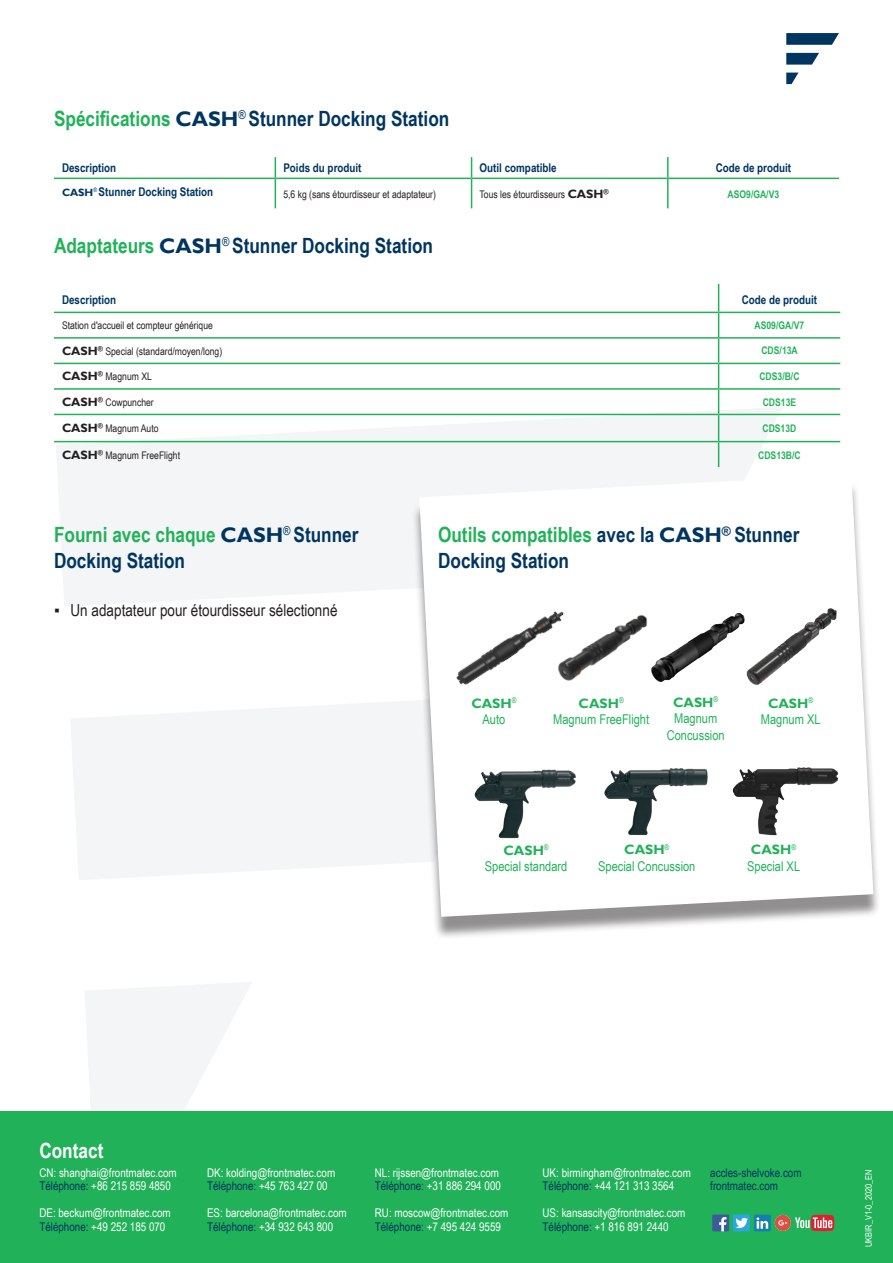
<style>
.page{position:relative;width:893px;height:1263px;background:#fff}
.page>*{position:absolute;margin:0;border:0;box-sizing:border-box;transform-origin:0 0}
.t1{font:700 21px/25.2px "Arial Narrow";color:#003560}
.t2{font:700 21px "Arial Narrow";color:#fff}
.t3{font:16.5px "Arial Narrow";color:#231f20}
.t4{font:13.5px/16.5px "Arial Narrow";color:#21b259;text-align:center}
.t5{font:700 13.5px "Gill Sans";color:#21b259}
.t6{font:12px/13.5px "Arial Narrow";color:#fff}
.t7{font:700 12px "Arial Narrow";color:#003560}
.t8{font:12px/13.5px "Arial Narrow";color:#003560}
.t9{font:10.5px "Arial Narrow";color:#231f20}
.t10{font:700 10.5px "Arial Narrow";color:#21b259}
.t11{font:9px "Arial Narrow";color:#fff}
.s1{color:#21b259}
.s2{font-family:"Gill Sans"}
.s3{font-family:"Gill Sans";font-size:10.5px}
.s4{font-family:"Gill Sans";font-weight:700;font-size:12px}
.s5{color:#003560}
</style>
<div class="page">
<svg style="left:56px;top:407px;width:727px;height:199px;fill:#f3f5f7"></svg>
<svg style="left:70px;top:701px;width:342px;height:179px;fill:#f3f5f7"></svg>
<svg style="left:85px;top:982px;width:167px;height:129px"></svg>
<div style="left:0;top:1111px;width:893px;height:152px;background:#21b259"></div>
<svg style="left:786px;top:33px;width:53px;height:12px"></svg>
<svg style="left:786px;top:53px;width:33px;height:12px"></svg>
<svg style="left:786px;top:73px;width:12px;height:11px"></svg>
<hr style="left:667px;top:157px;width:2px;height:21px;background:#21b259">
<hr style="left:54px;top:178px;width:221px;height:1px;background:#21b259">
<hr style="left:275px;top:178px;width:197px;height:1px;background:#21b259">
<svg style="left:275px;top:157px;width:1px;height:51px"></svg>
<hr style="left:472px;top:178px;width:196px;height:1px;background:#21b259">
<svg style="left:471px;top:157px;width:1px;height:51px"></svg>
<hr style="left:668px;top:178px;width:171px;height:1px;background:#21b259">
<hr style="left:667px;top:179px;width:2px;height:29px;background:#21b259">
<hr style="left:54px;top:312px;width:665px;height:1px;background:#21b259">
<hr style="left:719px;top:312px;width:121px;height:1px;background:#21b259">
<hr style="left:54px;top:337px;width:665px;height:2px;background:#21b259">
<hr style="left:719px;top:337px;width:121px;height:2px;background:#21b259">
<hr style="left:54px;top:363px;width:665px;height:1px;background:#21b259">
<hr style="left:719px;top:363px;width:121px;height:1px;background:#21b259">
<hr style="left:54px;top:388px;width:665px;height:2px;background:#21b259">
<hr style="left:719px;top:388px;width:121px;height:2px;background:#21b259">
<hr style="left:54px;top:414px;width:665px;height:1px;background:#21b259">
<hr style="left:719px;top:414px;width:121px;height:1px;background:#21b259">
<hr style="left:54px;top:441px;width:665px;height:1px;background:#21b259">
<hr style="left:719px;top:441px;width:121px;height:1px;background:#21b259">
<svg style="left:718px;top:284px;width:1px;height:183px"></svg>
<div style="left:754px;top:1214px;width:17px;height:17px;background:#1480b1"></div>
<svg style="left:756px;top:1217px;width:12px;height:12px"></svg>
<div style="left:712px;top:1214px;width:17px;height:17px;background:#3c5b99"></div>
<svg style="left:719px;top:1217px;width:7px;height:14px"></svg>
<div style="left:733px;top:1214px;width:17px;height:17px;background:#29a8e0"></div>
<svg style="left:735px;top:1218px;width:13px;height:10px"></svg>
<svg style="left:775px;top:1215px;width:59px;height:16px"></svg>
<div style="left:412px;top:482px;width:469px;height:458px;background:#231f20;opacity:.5"></div>
<svg style="left:419px;top:475px;width:454px;height:442px"></svg>
<img style="left:470px;top:758px;width:112px;height:86px">
<img style="left:722px;top:757px;width:124px;height:84px">
<img style="left:592px;top:758px;width:126px;height:89px">
<img style="left:645px;top:610px;width:86px;height:72px">
<img style="left:731px;top:597px;width:127px;height:97px">
<img style="left:438px;top:591px;width:138px;height:103px">
<img style="left:553px;top:612px;width:102px;height:75px">
<h1 class="t1" style="left:54px;top:105px;width:397px"><span class="s1">Spécifications</span> <span class="s2">CASH</span><sup>®</sup> Stunner Docking Station</h1>
<p class="t7" style="left:62px;top:158px;width:56px">Description</p>
<p class="t7" style="left:283px;top:158px;width:80px">Poids du produit</p>
<p class="t7" style="left:480px;top:158px;width:79px">Outil compatible</p>
<p class="t7" style="left:716px;top:158px;width:77px">Code de produit</p>
<p class="t7" style="left:62px;top:182px;width:153px"><span class="s3">CASH</span><sup>®</sup> Stunner Docking Station</p>
<p class="t9" style="left:283px;top:186px;width:154px">5,6 kg (sans étourdisseur et adaptateur)</p>
<p class="t9" style="left:480px;top:186px;width:131px">Tous les étourdisseurs <span class="s4">CASH</span><sup>®</sup></p>
<p class="t10" style="left:728px;top:186px;width:53px">ASO9/GA/V3</p>
<h1 class="t1" style="left:54px;top:232px;width:381px"><span class="s1">Adaptateurs</span> <span class="s2">CASH</span><sup>®</sup> Stunner Docking Station</h1>
<p class="t7" style="left:62px;top:291px;width:56px">Description</p>
<p class="t7" style="left:742px;top:291px;width:77px">Code de produit</p>
<p class="t9" style="left:62px;top:318px;width:152px">Station d'accueil et compteur générique</p>
<p class="t10" style="left:755px;top:317px;width:51px">AS09/GA/V7</p>
<p class="t9" style="left:62px;top:343px;width:162px"><span class="s4">CASH</span><sup>®</sup> Special (standard/moyen/long)</p>
<p class="t10" style="left:761px;top:343px;width:38px">CDS/13A</p>
<p class="t9" style="left:62px;top:369px;width:91px"><span class="s4">CASH</span><sup>®</sup> Magnum XL</p>
<p class="t10" style="left:759px;top:368px;width:42px">CDS3/B/C</p>
<p class="t9" style="left:62px;top:394px;width:93px"><span class="s4">CASH</span><sup>®</sup> Cowpuncher</p>
<p class="t10" style="left:763px;top:394px;width:35px">CDS13E</p>
<p class="t9" style="left:62px;top:421px;width:98px"><span class="s4">CASH</span><sup>®</sup> Magnum Auto</p>
<p class="t10" style="left:762px;top:420px;width:35px">CDS13D</p>
<p class="t9" style="left:62px;top:447px;width:120px"><span class="s4">CASH</span><sup>®</sup> Magnum FreeFlight</p>
<p class="t10" style="left:758px;top:447px;width:44px">CDS13B/C</p>
<h1 class="t1" style="left:54px;top:521px;width:306px"><span class="s1">Fourni avec chaque</span> <span class="s2">CASH</span><sup>®</sup> Stunner<br>Docking Station</h1>
<h2 class="t3" style="left:54px;top:598px;width:285px">▪ Un adaptateur pour étourdisseur sélectionné</h2>
<h1 class="t1" style="left:438px;top:521px;width:363px"><span class="s1">Outils compatibles</span> avec la <span class="s2">CASH</span><sup>®</sup> Stunner<br>Docking Station</h1>
<p class="t5" style="left:471px;top:695px;width:47px">CASH<sup>®</sup></p>
<p class="t4" style="left:482px;top:711px;width:24px">Auto</p>
<p class="t5" style="left:579px;top:695px;width:47px">CASH<sup>®</sup></p>
<p class="t4" style="left:553px;top:711px;width:97px">Magnum FreeFlight</p>
<p class="t5" style="left:673px;top:694px;width:47px">CASH<sup>®</sup></p>
<p class="t4" style="left:667px;top:710px;width:59px">Magnum<br>Concussion</p>
<p class="t5" style="left:768px;top:695px;width:47px">CASH<sup>®</sup></p>
<p class="t4" style="left:761px;top:711px;width:61px">Magnum XL</p>
<p class="t5" style="left:504px;top:842px;width:47px">CASH<sup>®</sup></p>
<p class="t4" style="left:485px;top:858px;width:84px">Special standard</p>
<p class="t5" style="left:624px;top:841px;width:47px">CASH<sup>®</sup></p>
<p class="t4" style="left:598px;top:857px;width:99px">Special Concussion</p>
<p class="t5" style="left:751px;top:841px;width:47px">CASH<sup>®</sup></p>
<p class="t4" style="left:747px;top:857px;width:54px">Special XL</p>
<h1 class="t2" style="left:39px;top:1134px;width:66px">Contact</h1>
<p class="t6" style="left:39px;top:1165px;width:139px">CN: shanghai@frontmatec.com<br><span class="s5">Téléphone:</span> +86 215 859 4850</p>
<p class="t6" style="left:39px;top:1206px;width:133px">DE: beckum@frontmatec.com<br><span class="s5">Téléphone:</span> +49 252 185 070</p>
<p class="t6" style="left:207px;top:1165px;width:130px">DK: kolding@frontmatec.com<br><span class="s5">Téléphone:</span> +45 763 427 00</p>
<p class="t6" style="left:207px;top:1206px;width:141px">ES: barcelona@frontmatec.com<br><span class="s5">Téléphone:</span> +34 932 643 800</p>
<p class="t6" style="left:375px;top:1165px;width:128px">NL: rijssen@frontmatec.com<br><span class="s5">Téléphone:</span> +31 886 294 000</p>
<p class="t6" style="left:375px;top:1206px;width:135px">RU: moscow@frontmatec.com<br><span class="s5">Téléphone:</span> +7 495 424 9559</p>
<p class="t6" style="left:543px;top:1165px;width:150px">UK: birmingham@frontmatec.com<br><span class="s5">Téléphone:</span> +44 121 313 3564</p>
<p class="t6" style="left:543px;top:1206px;width:144px">US: kansascity@frontmatec.com<br><span class="s5">Téléphone:</span> +1 816 891 2440</p>
<p class="t8" style="left:710px;top:1165px;width:93px">accles-shelvoke.com frontmatec.com</p>
<p class="t11" style="left:862px;top:1247px;width:79px;rotate:-90deg">UKBIR_V1-0_2020_EN</p>
</div>
